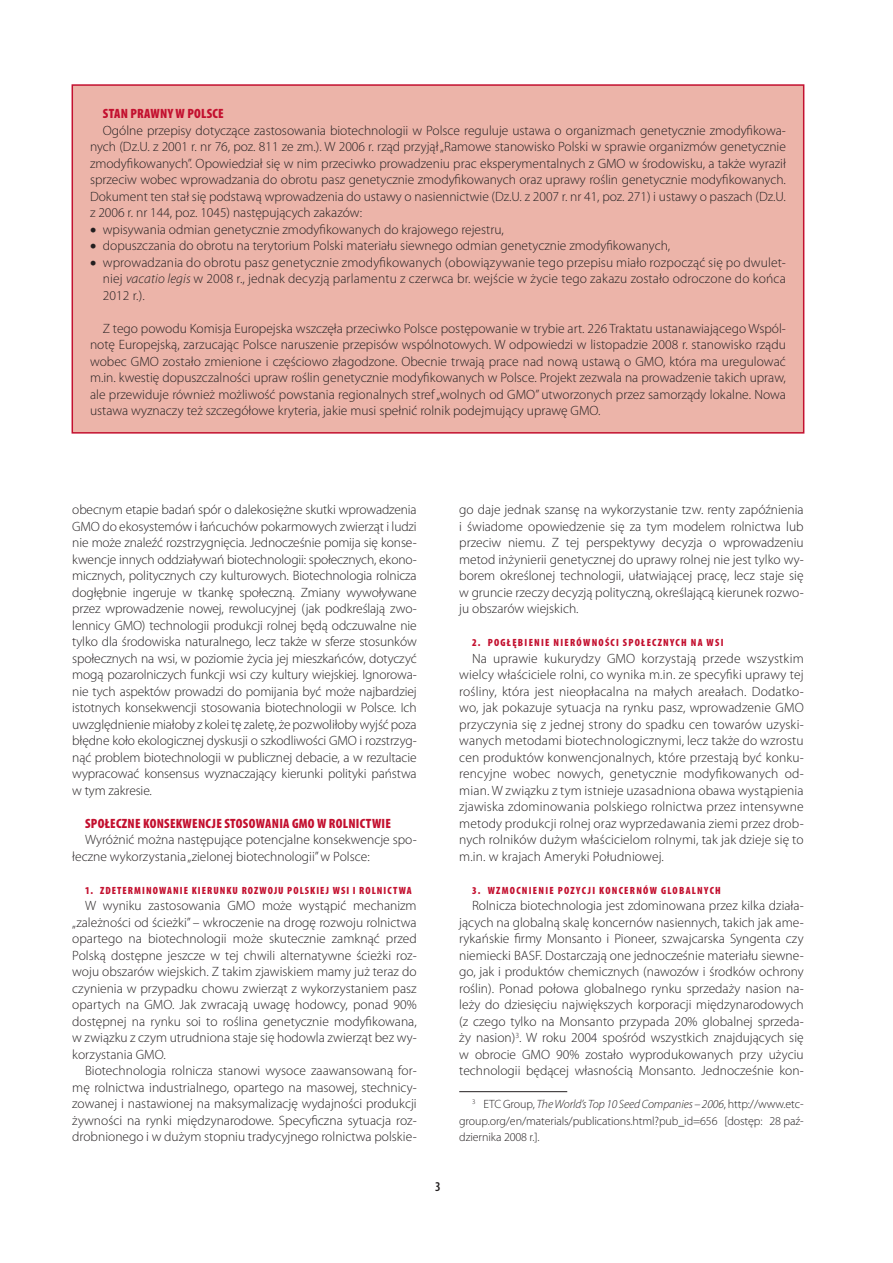
<style>
.page{position:relative;width:893px;height:1263px;background:#fff}
.page>*{position:absolute;margin:0;border:0;box-sizing:border-box;transform-origin:0 0}
.t1{font:300 13.5px/16.5px "Myriad Pro";color:#231f20;text-align:justify}
.t2{font:900 condensed 13.5px "Myriad Pro";letter-spacing:.02em;color:#c3102f}
.t3{font:300 12px/16.5px "Myriad Pro";letter-spacing:-.01em;color:#231f20;text-align:justify}
.t4{font:900 condensed 10.5px "Myriad Pro";letter-spacing:.12em;color:#c3102f}
.t5{font:900 condensed 10.5px "Myriad Pro";letter-spacing:.1em;color:#c3102f}
.s1{font-style:italic}
</style>
<div class="page">
<hr style="left:459px;top:1091px;width:108px;height:1px;background:#231f20">
<div style="left:72px;top:85px;width:732px;height:348px;background:#ecb4a9"></div>
<div style="left:72px;top:84px;width:732px;height:350px;border:2px solid #c3102f"></div>
<p class="t2" style="left:103px;top:105px;width:122px">STAN PRAWNY W POLSCE</p>
<p class="t1" style="left:90px;top:122px;width:697px;text-indent:13px">Ogólne przepisy dotyczące zastosowania biotechnologii w Polsce reguluje ustawa o organizmach genetycznie zmodyfikowa&shy;nych (Dz.U. z 2001 r. nr 76, poz. 811 ze zm.). W 2006 r. rząd przyjął „Ramowe stanowisko Polski w sprawie organizmów genetycznie zmodyfikowanych”. Opowiedział się w nim przeciwko prowadzeniu prac eksperymentalnych z GMO w środowisku, a także wyraził sprzeciw wobec wprowadzania do obrotu pasz genetycznie zmodyfikowanych oraz uprawy roślin genetycznie modyfikowanych.<br>Dokument ten stał się podstawą wprowadzenia do ustawy o nasiennictwie (Dz.U. z 2007 r. nr 41 , poz. 271 ) i ustawy o paszach (Dz.U. z 2006 r. nr 1 44, poz. 1 045) następujących zakazów:</p>
<p class="t1" style="left:90px;top:221px;width:415px">• wpisywania odmian genetycznie zmodyfikowanych do krajowego rejestru,</p>
<p class="t1" style="left:90px;top:237px;width:582px">• dopuszczania do obrotu na terytorium Polski materiału siewnego odmian genetycznie zmodyfikowanych,</p>
<p class="t1" style="left:103px;top:254px;width:685px;text-indent:-13px">• wprowadzania do obrotu pasz genetycznie zmodyfikowanych (obowiązywanie tego przepisu miało rozpocząć się po dwulet&shy;niej <span class="s1">vacatio legis</span> w 2008 r., jednak decyzją parlamentu z czerwca br. wejście w życie tego zakazu zostało odroczone do końca 201 2 r.).</p>
<p class="t1" style="left:90px;top:320px;width:697px;text-indent:13px">Z tego powodu Komisja Europejska wszczęła przeciwko Polsce postępowanie w trybie art. 226 Traktatu ustanawiającego Wspól&shy;notę Europejską, zarzucając Polsce naruszenie przepisów wspólnotowych. W odpowiedzi w listopadzie 2008 r. stanowisko rządu wobec GMO zostało zmienione i częściowo złagodzone. Obecnie trwają prace nad nową ustawą o GMO, która ma uregulować m.in. kwestię dopuszczalności upraw roślin genetycznie modyfikowanych w Polsce. Projekt zezwala na prowadzenie takich upraw, ale przewiduje również możliwość powstania regionalnych stref „wolnych od GMO” utworzonych przez samorządy lokalne. Nowa ustawa wyznaczy też szczegółowe kryteria, jakie musi spełnić rolnik podejmujący uprawę GMO.</p>
<p class="t1" style="left:72px;top:501px;width:346px">obecnym etapie badań spór o dalekosiężne skutki wprowadzenia GMO do ekosystemów i łańcuchów pokarmowych zwierząt i ludzi nie może znaleźć rozstrzygnięcia. Jednocześnie pomija się konse&shy;kwencje innych oddziaływań biotechnologii: społecznych, ekono&shy;micznych, politycznych czy kulturowych. Biotechnologia rolnicza dogłębnie ingeruje w tkankę społeczną. Zmiany wywoływane przez wprowadzenie nowej, rewolucyjnej (jak podkreślają zwo&shy;lennicy GMO) technologii produkcji rolnej będą odczuwalne nie tylko dla środowiska naturalnego, lecz także w sferze stosunków społecznych na wsi, w poziomie życia jej mieszkańców, dotyczyć mogą pozarolniczych funkcji wsi czy kultury wiejskiej. Ignorowa&shy;nie tych aspektów prowadzi do pomijania być może najbardziej istotnych konsekwencji stosowania biotechnologii w Polsce. Ich uwzględnienie miałoby z kolei tę zaletę, że pozwoliłoby wyjść poza błędne koło ekologicznej dyskusji o szkodliwości GMO i rozstrzyg&shy;nąć problem biotechnologii w publicznej debacie, a w rezultacie wypracować konsensus wyznaczający kierunki polityki państwa w tym zakresie.</p>
<p class="t2" style="left:85px;top:814px;width:307px">SPOŁECZNE KONSEKWENCJE STOSOWANIA GMO W ROLNICTWIE</p>
<p class="t1" style="left:72px;top:831px;width:346px;text-indent:13px">Wyróżnić można następujące potencjalne konsekwencje spo&shy;łeczne wykorzystania „zielonej biotechnologii” w Polsce:</p>
<p class="t5" style="left:85px;top:883px;width:328px">1. ZDETERMINOWANIE KIERUNKU ROZWOJU POLSKIEJ WSI I ROLNICTWA</p>
<p class="t1" style="left:72px;top:897px;width:346px;text-indent:13px">W wyniku zastosowania GMO może wystąpić mechanizm „zależności od ścieżki” – wkroczenie na drogę rozwoju rolnictwa opartego na biotechnologii może skutecznie zamknąć przed Polską dostępne jeszcze w tej chwili alternatywne ścieżki roz&shy;woju obszarów wiejskich. Z takim zjawiskiem mamy już teraz do czynienia w przypadku chowu zwierząt z wykorzystaniem pasz opartych na GMO. Jak zwracają uwagę hodowcy, ponad 90% dostępnej na rynku soi to roślina genetycznie modyfikowana, w związku z czym utrudniona staje się hodowla zwierząt bez wy&shy;korzystania GMO.</p>
<p class="t1" style="left:72px;top:1062px;width:346px;text-indent:13px">Biotechnologia rolnicza stanowi wysoce zaawansowaną for&shy;mę rolnictwa industrialnego, opartego na masowej, stechnicy&shy;zowanej i nastawionej na maksymalizację wydajności produkcji żywności na rynki międzynarodowe. Specyficzna sytuacja roz&shy;drobnionego i w dużym stopniu tradycyjnego rolnictwa polskie-</p>
<p class="t1" style="left:459px;top:501px;width:346px">go daje jednak szansę na wykorzystanie tzw. renty zapóźnienia i świadome opowiedzenie się za tym modelem rolnictwa lub przeciw niemu. Z tej perspektywy decyzja o wprowadzeniu metod inżynierii genetycznej do uprawy rolnej nie jest tylko wy&shy;borem określonej technologii, ułatwiającej pracę, lecz staje się w gruncie rzeczy decyzją polityczną, określającą kierunek rozwo&shy;ju obszarów wiejskich.</p>
<p class="t4" style="left:472px;top:636px;width:253px">2. POGŁĘBIENIE NIERÓWNOŚCI SPOŁECZNYCH NA WSI</p>
<p class="t1" style="left:459px;top:650px;width:346px;text-indent:13px">Na uprawie kukurydzy GMO korzystają przede wszystkim wielcy właściciele rolni, co wynika m.in. ze specyfiki uprawy tej rośliny, która jest nieopłacalna na małych areałach. Dodatko&shy;wo, jak pokazuje sytuacja na rynku pasz, wprowadzenie GMO przyczynia się z jednej strony do spadku cen towarów uzyski&shy;wanych metodami biotechnologicznymi, lecz także do wzrostu cen produktów konwencjonalnych, które przestają być konku&shy;rencyjne wobec nowych, genetycznie modyfikowanych od&shy;mian. W związku z tym istnieje uzasadniona obawa wystąpienia zjawiska zdominowania polskiego rolnictwa przez intensywne metody produkcji rolnej oraz wyprzedawania ziemi przez drob&shy;nych rolników dużym właścicielom rolnymi, tak jak dzieje się to m.in. w krajach Ameryki Południowej.</p>
<p class="t4" style="left:472px;top:883px;width:250px">3. WZMOCNIENIE POZYCJI KONCERNÓW GLOBALNYCH</p>
<p class="t1" style="left:459px;top:897px;width:346px;text-indent:13px">Rolnicza biotechnologia jest zdominowana przez kilka działa&shy;jących na globalną skalę koncernów nasiennych, takich jak ame&shy;rykańskie firmy Monsanto i Pioneer, szwajcarska Syngenta czy niemiecki BASF. Dostarczają one jednocześnie materiału siewne&shy;go, jak i produktów chemicznych (nawozów i środków ochrony roślin). Ponad połowa globalnego rynku sprzedaży nasion na&shy;leży do dziesięciu największych korporacji międzynarodowych (z czego tylko na Monsanto przypada 20% globalnej sprzeda&shy;ży nasion) . W roku 2004 spośród wszystkich znajdujących się w obrocie GMO 90% zostało wyprodukowanych przy użyciu technologii będącej własnością Monsanto. Jednocześnie kon-</p>
<p class="t3" style="left:459px;top:1096px;width:346px;text-indent:24px">ETC Group, <span class="s1">The World’s Top 10 Seed Companies – 2006</span>, http://www.etc&shy;group.org/en/materials/publications.html?pub_id=656 [dostęp: 28 paź&shy;dziernika 2008 r.].</p>
</div>
